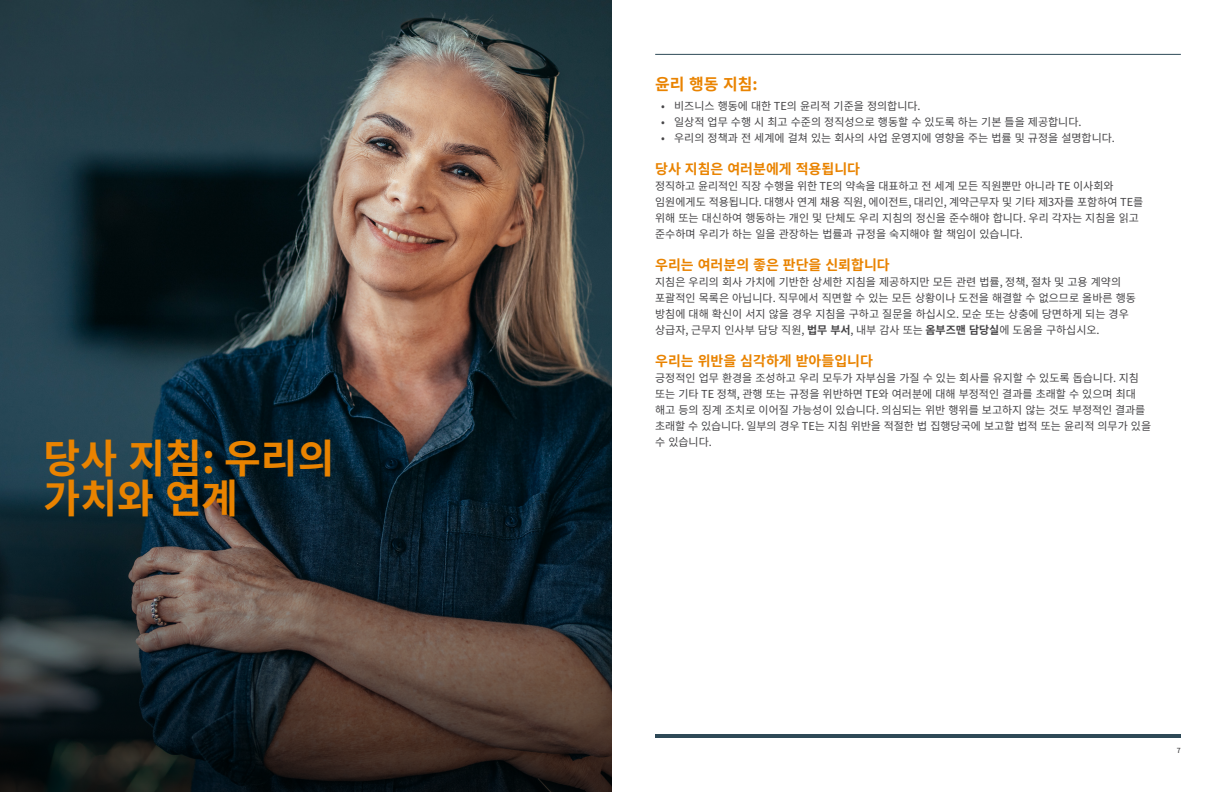
<style>
.page{position:relative;width:1224px;height:792px;background:#fff}
.page>*{position:absolute;margin:0;border:0;box-sizing:border-box;transform-origin:0 0}
.t1{font:700 40px/40px "Noto Sans CJ Kkr";color:#e98300}
.t2{font:700 16px "Noto Sans CJ Kkr";color:#e98300}
.t3{font:700 14px "Noto Sans CJ Kkr";color:#e98300}
.t4{font:11px/16px "Noto Sans CJ Kkr";color:#464547}
.t5{font:500 7px "Noto Sans CJ Kkr";color:#464547}
.s1{font-weight:700}
</style>
<div class="page">
<hr style="left:655px;top:734px;width:526px;height:4px;background:#2e4957">
<hr style="left:655px;top:54px;width:526px;height:1px;background:#2e4957">
<img style="left:0;top:0;width:612px;height:315px">
<svg style="left:0;top:315px;width:612px;height:477px"></svg>
<h1 class="t1" style="left:44px;top:439px;width:292px">당사 지침: 우리의 가치와 연계</h1>
<h2 class="t2" style="left:655px;top:75px;width:104px">윤리 행동 지침:</h2>
<p class="t4" style="left:661px;top:98px;width:261px">• 비즈니스 행동에 대한 TE의 윤리적 기준을 정의합니다.</p>
<p class="t4" style="left:661px;top:114px;width:422px">• 일상적 업무 수행 시 최고 수준의 정직성으로 행동할 수 있도록 하는 기본 틀을 제공합니다.</p>
<p class="t4" style="left:661px;top:130px;width:455px">• 우리의 정책과 전 세계에 걸쳐 있는 회사의 사업 운영지에 영향을 주는 법률 및 규정을 설명합니다.</p>
<p class="t3" style="left:655px;top:161px;width:206px">당사 지침은 여러분에게 적용됩니다</p>
<p class="t4" style="left:655px;top:178px;width:490px">정직하고 윤리적인 직장 수행을 위한 TE의 약속을 대표하고 전 세계 모든 직원뿐만 아니라 TE 이사회와 임원에게도 적용됩니다. 대행사 연계 채용 직원, 에이전트, 대리인, 계약근무자 및 기타 제3자를 포함하여 TE를 위해 또는 대신하여 행동하는 개인 및 단체도 우리 지침의 정신을 준수해야 합니다. 우리 각자는 지침을 읽고 준수하며 우리가 하는 일을 관장하는 법률과 규정을 숙지해야 할 책임이 있습니다.</p>
<p class="t3" style="left:655px;top:257px;width:236px">우리는 여러분의 좋은 판단을 신뢰합니다</p>
<p class="t4" style="left:655px;top:274px;width:482px">지침은 우리의 회사 가치에 기반한 상세한 지침을 제공하지만 모든 관련 법률, 정책, 절차 및 고용 계약의 포괄적인 목록은 아닙니다. 직무에서 직면할 수 있는 모든 상황이나 도전을 해결할 수 없으므로 올바른 행동 방침에 대해 확신이 서지 않을 경우 지침을 구하고 질문을 하십시오. 모순 또는 상충에 당면하게 되는 경우 상급자, 근무지 인사부 담당 직원, <span class="s1">법무 부서</span>, 내부 감사 또는 <span class="s1">옴부즈맨 담당실</span>에 도움을 구하십시오.</p>
<p class="t3" style="left:655px;top:353px;width:219px">우리는 위반을 심각하게 받아들입니다</p>
<p class="t4" style="left:655px;top:370px;width:498px">긍정적인 업무 환경을 조성하고 우리 모두가 자부심을 가질 수 있는 회사를 유지할 수 있도록 돕습니다. 지침 또는 기타 TE 정책, 관행 또는 규정을 위반하면 TE와 여러분에 대해 부정적인 결과를 초래할 수 있으며 최대 해고 등의 징계 조치로 이어질 가능성이 있습니다. 의심되는 위반 행위를 보고하지 않는 것도 부정적인 결과를 초래할 수 있습니다. 일부의 경우 TE는 지침 위반을 적절한 법 집행당국에 보고할 법적 또는 윤리적 의무가 있을 수 있습니다.</p>
<p class="t5" style="left:1177px;top:746px;width:5px">7</p>
</div>
